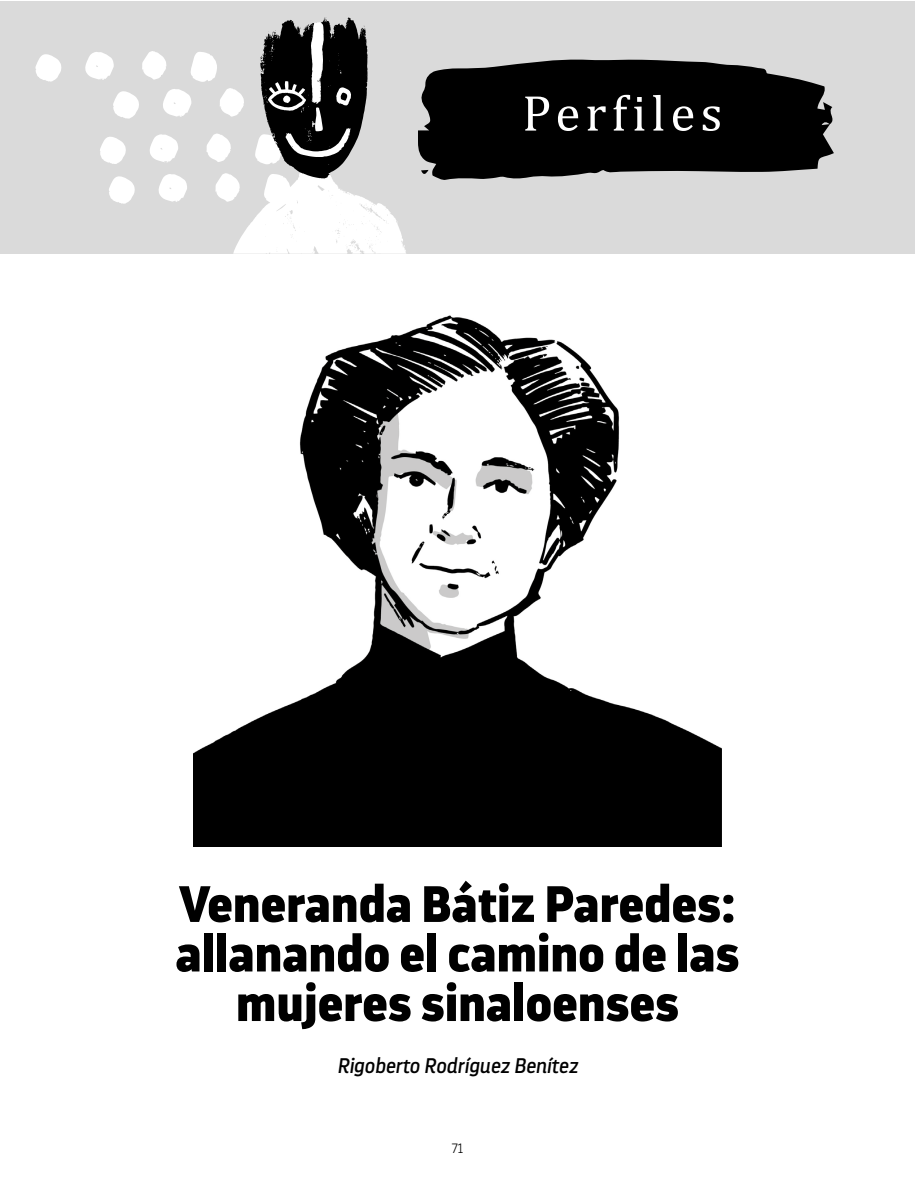
<style>
.page{position:relative;width:915px;height:1191px;background:#fff}
.page>*{position:absolute;margin:0;border:0;box-sizing:border-box;transform-origin:0 0}
.t1{font:900 51px/49.5px "Darwin Pro";color:#000;text-align:center}
.t2{font:51px "Cambria";letter-spacing:.1em;color:#fff}
.t3{font:italic 21px "Darwin Pro";color:#000}
.t4{font:200 13.5px "Darwin Pro";color:#000}
</style>
<div class="page">
<div style="left:0;top:1px;width:914px;height:253px;background:#dadada"></div>
<svg style="left:418px;top:59px;width:416px;height:121px;background:#1e1e1e"></svg>
<svg style="left:35px;top:17px;width:371px;height:237px"></svg>
<img style="left:193px;top:315px;width:528px;height:532px">
<p class="t2" style="left:522px;top:82px;width:201px">Perfiles</p>
<p class="t1" style="left:175px;top:877px;width:565px">Veneranda Bátiz Paredes: allanando el camino de las mujeres sinaloenses</p>
<p class="t3" style="left:337px;top:1051px;width:242px">Rigoberto Rodríguez Benítez</p>
<p class="t4" style="left:451px;top:1139px;width:13px">71</p>
</div>
